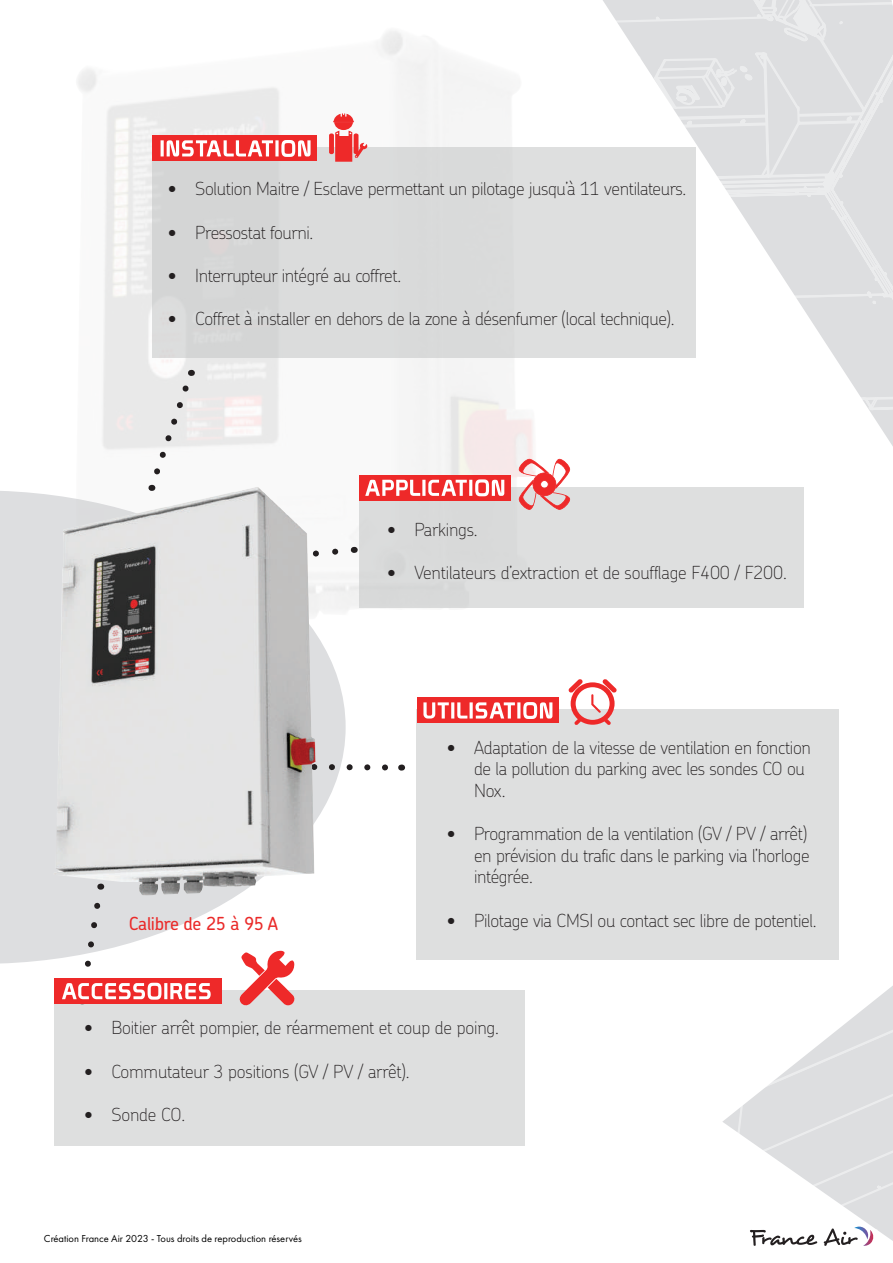
<style>
.page{position:relative;width:893px;height:1263px;background:#fff}
.page>*{position:absolute;margin:0;border:0;box-sizing:border-box;transform-origin:0 0}
.t1{font:100 18px/21.6px "Chevin Pro";letter-spacing:-.02em;color:#231f20}
.t2{font:500 18px "Chevin Pro";letter-spacing:-.02em;color:#ea2a29}
.t3{font:10.5px "Futura PT";color:#000001}
</style>
<div class="page">
<svg style="left:0;top:491px;width:346px;height:473px;fill:#dddee0"></svg>
<img style="left:77px;top:31px;width:456px;height:590px">
<svg style="left:523px;top:0;width:370px;height:444px"></svg>
<div style="left:152px;top:148px;width:544px;height:210px;background:#dbdcdc"></div>
<div style="left:359px;top:487px;width:445px;height:121px;background:#dedfdf"></div>
<svg style="left:149px;top:370px;width:47px;height:109px"></svg>
<svg style="left:316px;top:760px;width:86px;height:13px"></svg>
<svg style="left:316px;top:544px;width:39px;height:20px"></svg>
<img style="left:54px;top:487px;width:262px;height:408px">
<div style="left:417px;top:709px;width:422px;height:251px;background:#dedfdf"></div>
<div style="left:417px;top:697px;width:141px;height:26px;background:#ee2929"></div>
<svg style="left:423px;top:702px;width:129px;height:17px"></svg>
<div style="left:359px;top:475px;width:152px;height:26px;background:#ee2929"></div>
<svg style="left:365px;top:479px;width:139px;height:17px"></svg>
<div style="left:152px;top:135px;width:165px;height:26px;background:#ee2929"></div>
<svg style="left:161px;top:140px;width:150px;height:17px"></svg>
<svg style="left:333px;top:113px;width:35px;height:49px"></svg>
<div style="left:329px;top:133px;width:5px;height:21px;background:#ee2929;border-radius:2px"></div>
<hr style="left:354px;top:133px;width:4px;height:21px;background:#ee2929;border-radius:2px">
<div style="left:339px;top:137px;width:11px;height:8px;background:#ee2929"></div>
<div style="left:54px;top:990px;width:471px;height:156px;background:#dedfdf"></div>
<div style="left:54px;top:978px;width:168px;height:26px;background:#ee2929"></div>
<svg style="left:62px;top:899px;width:149px;height:101px"></svg>
<svg style="left:239px;top:950px;width:56px;height:56px"></svg>
<svg style="left:568px;top:679px;width:49px;height:46px"></svg>
<svg style="left:519px;top:459px;width:51px;height:51px"></svg>
<svg style="left:722px;top:986px;width:171px;height:260px"></svg>
<p class="t1" style="left:168px;top:178px;width:519px">• Solution Maitre / Esclave permettant un pilotage jusqu’à 11 ventilateurs.</p>
<p class="t1" style="left:168px;top:221px;width:147px">• Pressostat fourni.</p>
<p class="t1" style="left:168px;top:264px;width:234px">• Interrupteur intégré au coffret.</p>
<p class="t1" style="left:168px;top:307px;width:508px">• Coffret à installer en dehors de la zone à désenfumer (local technique).</p>
<p class="t1" style="left:387px;top:518px;width:92px">• Parkings.</p>
<p class="t1" style="left:387px;top:561px;width:401px">• Ventilateurs d’extraction et de soufflage F400 / F200.</p>
<p class="t1" style="left:474px;top:736px;width:338px;text-indent:-27px">• Adaptation de la vitesse de ventilation en fonction de la pollution du parking avec les sondes CO ou<br>Nox.</p>
<p class="t1" style="left:474px;top:822px;width:337px;text-indent:-27px">• Programmation de la ventilation (GV / PV / arrêt) en prévision du trafic dans le parking via l’horloge intégrée.</p>
<p class="t2" style="left:129px;top:912px;width:150px">Calibre de 25 à 95 A</p>
<p class="t1" style="left:447px;top:909px;width:371px">• Pilotage via CMSI ou contact sec libre de potentiel.</p>
<p class="t1" style="left:84px;top:1016px;width:416px">• Boitier arrêt pompier, de réarmement et coup de poing.</p>
<p class="t1" style="left:84px;top:1060px;width:327px">• Commutateur 3 positions (GV / PV / arrêt).</p>
<p class="t1" style="left:84px;top:1103px;width:102px">• Sonde CO.</p>
<p class="t3" style="left:44px;top:1233px;width:259px">Création France Air 2023 - Tous droits de reproduction réservés</p>
</div>
